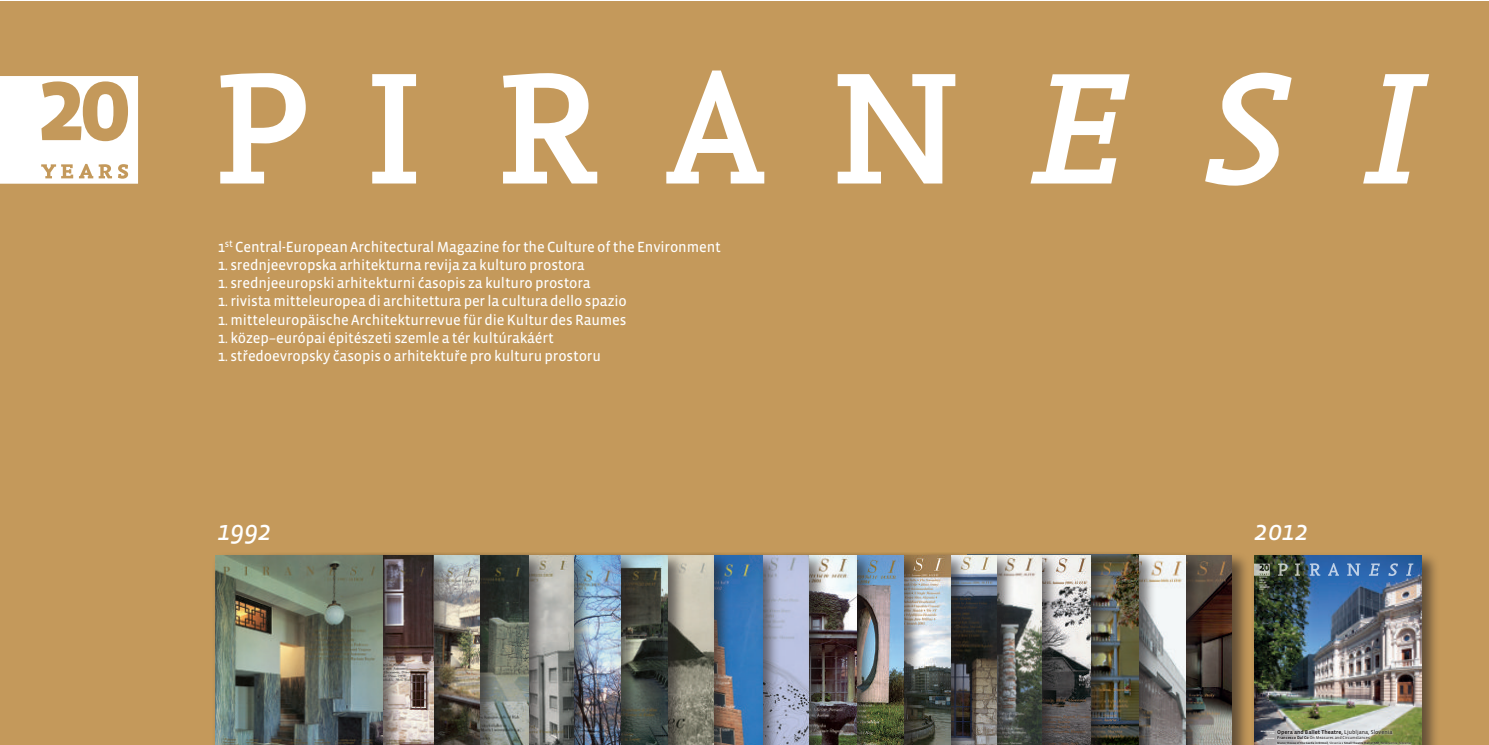
<style>
.page{position:relative;width:1489px;height:745px;background:#fff}
.page>*{position:absolute;margin:0;border:0;box-sizing:border-box;transform-origin:0 0}
.t1{font:italic 27.5px "Vista Sans OT";color:#fff}
.t2{font:15px "Vista Sans OTCE";letter-spacing:-.01em;color:#fff}
.t3{font:700 5.75px "Vista Sans OTCE";color:#231f20}
.t4{font:4.25px "Vista Sans OTCE";color:#231f20}
.t5{font:700 3px "Vista Sans OTCE";color:#231f20}
.s1{font-weight:400}
.s2{font-weight:700}
</style>
<div class="page">
<div style="left:0;top:2px;width:1488px;height:742px;background:#c4995b"></div>
<svg style="left:220px;top:70px;width:1208px;height:115px"></svg>
<svg style="left:0;top:76px;width:138px;height:107px"></svg>
<div style="left:1056px;top:550px;width:193px;height:194px;background:#231f20;opacity:.6"></div>
<img style="left:1203px;top:555px;width:28px;height:189px">
<div style="left:1009px;top:550px;width:194px;height:194px;background:#231f20;opacity:.6"></div>
<img style="left:1156px;top:555px;width:29px;height:189px">
<div style="left:962px;top:550px;width:194px;height:194px;background:#231f20;opacity:.6"></div>
<img style="left:1108px;top:554px;width:30px;height:190px">
<div style="left:915px;top:550px;width:193px;height:194px;background:#231f20;opacity:.6"></div>
<img style="left:1059px;top:555px;width:31px;height:189px">
<div style="left:868px;top:551px;width:191px;height:193px;background:#231f20;opacity:.6"></div>
<img style="left:1014px;top:555px;width:27px;height:189px">
<div style="left:822px;top:550px;width:192px;height:194px;background:#231f20;opacity:.6"></div>
<img style="left:968px;top:555px;width:28px;height:189px">
<div style="left:775px;top:550px;width:193px;height:194px;background:#231f20;opacity:.6"></div>
<img style="left:922px;top:555px;width:28px;height:189px">
<div style="left:728px;top:550px;width:194px;height:194px;background:#231f20;opacity:.6"></div>
<img style="left:874px;top:555px;width:29px;height:189px">
<div style="left:681px;top:550px;width:193px;height:194px;background:#231f20;opacity:.6"></div>
<img style="left:826px;top:555px;width:30px;height:189px">
<div style="left:634px;top:550px;width:192px;height:194px;background:#231f20;opacity:.6"></div>
<img style="left:780px;top:555px;width:28px;height:189px">
<div style="left:587px;top:550px;width:193px;height:194px;background:#231f20;opacity:.6"></div>
<img style="left:731px;top:555px;width:31px;height:189px">
<div style="left:539px;top:550px;width:192px;height:194px;background:#231f20;opacity:.6"></div>
<img style="left:685px;top:555px;width:28px;height:189px">
<div style="left:493px;top:550px;width:192px;height:194px;background:#231f20;opacity:.6"></div>
<img style="left:638px;top:555px;width:29px;height:189px">
<div style="left:446px;top:550px;width:192px;height:194px;background:#231f20;opacity:.6"></div>
<img style="left:591px;top:555px;width:30px;height:189px">
<div style="left:399px;top:550px;width:192px;height:194px;background:#231f20;opacity:.6"></div>
<img style="left:546px;top:555px;width:28px;height:189px">
<div style="left:353px;top:550px;width:193px;height:194px;background:#231f20;opacity:.6"></div>
<img style="left:497px;top:555px;width:31px;height:189px">
<div style="left:305px;top:550px;width:192px;height:194px;background:#231f20;opacity:.6"></div>
<img style="left:451px;top:555px;width:29px;height:189px">
<div style="left:259px;top:550px;width:192px;height:194px;background:#231f20;opacity:.6"></div>
<img style="left:401px;top:555px;width:32px;height:189px">
<div style="left:1250px;top:550px;width:189px;height:194px;background:#231f20;opacity:.6"></div>
<img style="left:1254px;top:555px;width:167px;height:189px">
<svg style="left:1277px;top:562px;width:136px;height:13px;background:#4c749f"></svg>
<svg style="left:1254px;top:563px;width:15px;height:12px"></svg>
<div style="left:1275px;top:727px;width:137px;height:17px;background:#fff;opacity:.5"></div>
<div style="left:211px;top:550px;width:190px;height:194px;background:#231f20;opacity:.6"></div>
<img style="left:215px;top:555px;width:167px;height:189px">
<p class="t2" style="left:218px;top:239px;width:504px">1<sup>st</sup> Central-European Architectural Magazine for the Culture of the Environment</p>
<p class="t2" style="left:218px;top:257px;width:368px">1. srednjeevropska arhitekturna revija za kulturo prostora</p>
<p class="t2" style="left:218px;top:275px;width:374px">1. srednjeeuropski arhitekturni ćasopis za kulturo prostora</p>
<p class="t2" style="left:218px;top:293px;width:411px">1. rivista mitteleuropea di architettura per la cultura dello spazio</p>
<p class="t2" style="left:218px;top:311px;width:410px">1. mitteleuropäische Architekturrevue für die Kultur des Raumes</p>
<p class="t2" style="left:218px;top:330px;width:337px">1. közep–európai épitészeti szemle a tér kultúrakáért</p>
<p class="t2" style="left:218px;top:348px;width:385px">1. středoevropsky časopis o arhitektuře pro kulturu prostoru</p>
<h1 class="t1" style="left:218px;top:516px;width:56px">1992</h1>
<h1 class="t1" style="left:1254px;top:516px;width:56px">2012</h1>
<p class="t3" style="left:1277px;top:728px;width:117px">Opera and Ballet Theatre, <span class="s1">Ljubljana, Slovenia</span></p>
<p class="t4" style="left:1277px;top:735px;width:94px"><span class="s2">Francesco Dal Co</span> On Measures and Circumstances</p>
<p class="t5" style="left:1277px;top:741px;width:135px">Manor House of the Castle in Ormož, <span class="s1">Slovenia</span> Small Theatre Hall of SNT, <span class="s1">Nova Gorica, Slovenia</span></p>
</div>
